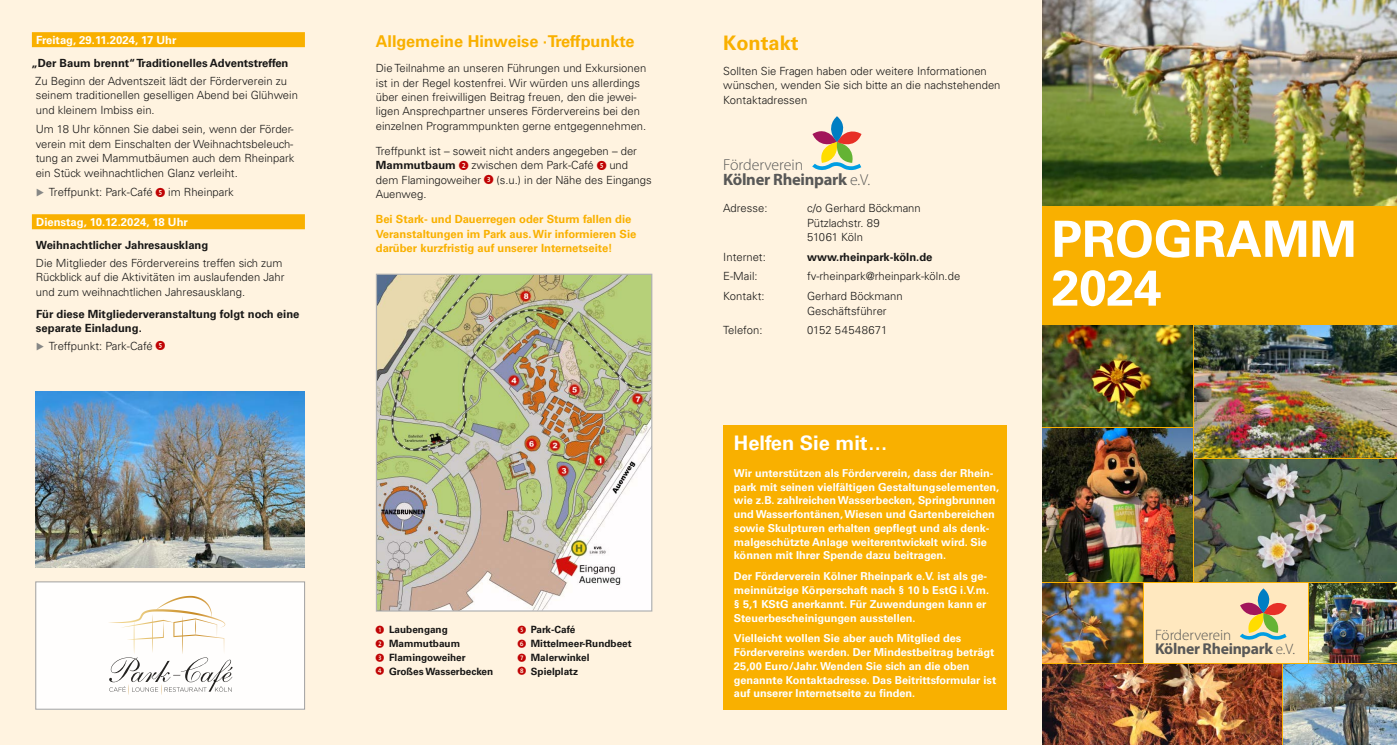
<style>
.page{position:relative;width:1397px;height:745px;background:#fff}
.page>*{position:absolute;margin:0;border:0;box-sizing:border-box;transform-origin:0 0}
.t1{font:700 50px/48.8px "Univers LT Std";color:#fff}
.t2{font:700 20px "Univers LT Std";color:#fff}
.t3{font:700 20px "Univers LT Std";color:#f9b000}
.t4{font:700 16.5px "Myriad Pro";letter-spacing:-.02em;color:#585857}
.t5{font:700 16.25px "Univers LT Std";color:#f9b000}
.t6{font:300 15.88px "Myriad Pro";color:#585857}
.t7{font:700 15.75px "Myriad Pro";letter-spacing:-.02em;color:#585857}
.t8{font:300 15.12px "Myriad Pro";color:#585857}
.t9{font:300 11.25px/14.4px "Univers LT Std";color:#181716}
.t10{font:700 11.25px/13.5px "Univers LT Std";color:#181716}
.t11{font:700 11.25px/14.4px "Univers LT Std";color:#f9b000}
.t12{font:700 11.25px "Univers LT Std";color:#fff}
.t13{font:300 11.25px "Univers LT Std";letter-spacing:.025em;color:#181716}
.t14{font:700 11px/13.8px "Univers LT Std";color:#fff}
.t15{font:700 10px/13.8px "Univers LT Std";color:#181716}
.s1{font-family:"European Pi X";font-weight:400;font-size:10px;color:#868786}
.s2{font-family:"Galileo Callout TS 2";font-weight:400;color:#c00304}
.s3{font-weight:700}
.s4{font-weight:300;font-size:15.88px}
.s5{font-weight:300;font-size:15.12px}
</style>
<div class="page">
<div style="left:0;top:0;width:1042px;height:744px;background:#fff3e0"></div>
<div style="left:1042px;top:0;width:354px;height:744px;background:#f9b000"></div>
<img style="left:1283px;top:664px;width:113px;height:80px">
<div style="left:1144px;top:583px;width:163px;height:79px;background:#ffe8bf"></div>
<svg style="left:1240px;top:588px;width:46px;height:51px"></svg>
<img style="left:1042px;top:583px;width:100px;height:79px">
<img style="left:1042px;top:664px;width:239px;height:80px">
<img style="left:1042px;top:325px;width:150px;height:101px">
<img style="left:1194px;top:459px;width:202px;height:122px">
<img style="left:1194px;top:325px;width:202px;height:132px">
<img style="left:1042px;top:428px;width:150px;height:153px">
<img style="left:1309px;top:583px;width:87px;height:79px">
<img style="left:1042px;top:0;width:354px;height:205px">
<div style="left:723px;top:424px;width:283px;height:285px;background:#f9b000"></div>
<svg style="left:812px;top:116px;width:49px;height:54px"></svg>
<img style="left:375px;top:273px;width:278px;height:338px">
<div style="left:36px;top:581px;width:268px;height:127px;background:#fff"></div>
<svg style="left:109px;top:595px;width:123px;height:99px"></svg>
<div style="left:35px;top:581px;width:270px;height:128px;border:1px solid #9c9c9d"></div>
<div style="left:32px;top:32px;width:273px;height:15px;background:#f9b000"></div>
<div style="left:32px;top:214px;width:273px;height:15px;background:#f9b000"></div>
<img style="left:35px;top:391px;width:270px;height:175px">
<p class="t12" style="left:36px;top:33px;width:142px">Freitag, 29.11.2024, 17 Uhr</p>
<p class="t10" style="left:31px;top:56px;width:258px">„Der Baum brennt“ Traditionelles Adventstreffen</p>
<p class="t9" style="left:35px;top:74px;width:264px">Zu Beginn der Adventszeit lädt der Förderverein zu seinem traditionellen geselligen Abend bei Glühwein und kleinem Imbiss ein.</p>
<p class="t9" style="left:36px;top:122px;width:260px;text-align:justify">Um 18 Uhr können Sie dabei sein, wenn der Förder&shy;verein mit dem Einschalten der Weihnachtsbeleuch&shy;tung an zwei Mammutbäumen auch dem Rheinpark ein Stück weihnachtlichen Glanz verleiht.</p>
<p class="t9" style="left:36px;top:185px;width:199px"><span class="s1">E</span> Treffpunkt: Park-Café <span class="s2">5</span> im Rheinpark</p>
<p class="t12" style="left:36px;top:215px;width:153px">Dienstag, 10.12.2024, 18 Uhr</p>
<p class="t10" style="left:36px;top:238px;width:174px">Weihnachtlicher Jahresausklang</p>
<p class="t9" style="left:36px;top:255px;width:250px">Die Mitglieder des Fördervereins treffen sich zum<br>Rückblick auf die Aktivitäten im auslaufenden Jahr und zum weihnachtlichen Jahresausklang.</p>
<p class="t10" style="left:36px;top:307px;width:265px">Für diese Mitgliederveranstaltung folgt noch eine separate Einladung.</p>
<p class="t9" style="left:36px;top:338px;width:130px"><span class="s1">E</span> Treffpunkt: Park-Café <span class="s2">5</span></p>
<h3 class="t5" style="left:376px;top:32px;width:260px">Allgemeine Hinweise ·Treffpunkte</h3>
<p class="t9" style="left:376px;top:61px;width:272px">Die Teilnahme an unseren Führungen und Exkursionen ist in der Regel kostenfrei. Wir würden uns allerdings über einen freiwilligen Beitrag freuen, den die jewei&shy;ligen Ansprechpartner unseres Fördervereins bei den einzelnen Programmpunkten gerne entgegennehmen.</p>
<p class="t9" style="left:376px;top:144px;width:277px">Treffpunkt ist – soweit nicht anders angegeben – der <span class="s3">Mammutbaum</span> <span class="s2">2</span> zwischen dem Park-Café <span class="s2">5</span> und dem Flamingoweiher <span class="s2">3</span> (s.u.) in der Nähe des Eingangs Auenweg.</p>
<p class="t11" style="left:376px;top:212px;width:262px">Bei Stark- und Dauerregen oder Sturm fallen die<br>Veranstaltungen im Park aus. Wir informieren Sie darüber kurzfristig auf unserer Internetseite!</p>
<p class="t15" style="left:376px;top:622px;width:119px"><span class="s2">1</span> Laubengang<br><span class="s2">2</span> Mammutbaum<br><span class="s2">3</span> Flamingoweiher<br><span class="s2">4</span> Großes Wasserbecken</p>
<p class="t15" style="left:517px;top:622px;width:115px"><span class="s2">5</span> Park-Café<br><span class="s2">6</span> Mittelmeer-Rundbeet<br><span class="s2">7</span> Malerwinkel<br><span class="s2">8</span> Spielplatz</p>
<h2 class="t3" style="left:723px;top:31px;width:77px">Kontakt</h2>
<p class="t9" style="left:723px;top:64px;width:279px">Sollten Sie Fragen haben oder weitere Informationen wünschen, wenden Sie sich bitte an die nachstehenden<br>Kontaktadressen</p>
<h3 class="t6" style="left:723px;top:155px;width:81px">Förderverein</h3>
<h3 class="t4" style="left:723px;top:168px;width:149px">Kölner Rheinpark <span class="s4">e.V.</span></h3>
<p class="t9" style="left:723px;top:201px;width:46px">Adresse:</p>
<p class="t9" style="left:807px;top:201px;width:115px">c/o Gerhard Böckmann<br>Pützlachstr. 89<br>51061 Köln</p>
<p class="t9" style="left:723px;top:249px;width:44px">Internet:</p>
<p class="t10" style="left:807px;top:250px;width:127px">www.rheinpark-köln.de</p>
<p class="t9" style="left:723px;top:269px;width:36px">E-Mail:</p>
<p class="t9" style="left:807px;top:269px;width:155px">fv-rheinpark@rheinpark-köln.de</p>
<p class="t9" style="left:723px;top:289px;width:43px">Kontakt:</p>
<p class="t9" style="left:807px;top:289px;width:97px">Gerhard Böckmann<br>Geschäftsführer</p>
<p class="t9" style="left:723px;top:323px;width:41px">Telefon:</p>
<p class="t13" style="left:807px;top:323px;width:82px">0152 54548671</p>
<h2 class="t2" style="left:733px;top:430px;width:155px">Helfen Sie mit…</h2>
<p class="t14" style="left:733px;top:466px;width:267px">Wir unterstützen als Förderverein, dass der Rhein&shy;park mit seinen vielfältigen Gestaltungselementen, wie z.B. zahlreichen Wasserbecken, Springbrunnen und Wasserfontänen, Wiesen und Gartenbereichen sowie Skulpturen erhalten gepflegt und als denk&shy;malgeschützte Anlage weiterentwickelt wird. Sie können mit Ihrer Spende dazu beitragen.</p>
<p class="t14" style="left:733px;top:569px;width:257px">Der Förderverein Kölner Rheinpark e.V. ist als ge&shy;meinnützige Körperschaft nach § 10 b EstG i.V.m. § 5,1 KStG anerkannt. Für Zuwendungen kann er Steuerbescheinigungen ausstellen.</p>
<p class="t14" style="left:733px;top:631px;width:264px">Vielleicht wollen Sie aber auch Mitglied des Fördervereins werden. Der Mindestbeitrag beträgt 25,00 Euro/Jahr. Wenden Sie sich an die oben genannte Kontaktadresse. Das Beitrittsformular ist auf unserer Internetseite zu finden.</p>
<h1 class="t1" style="left:1051px;top:215px;width:307px">PROGRAMM<br>2024</h1>
<h3 class="t8" style="left:1154px;top:625px;width:78px">Förderverein</h3>
<h3 class="t7" style="left:1154px;top:637px;width:141px">Kölner Rheinpark <span class="s5">e.V.</span></h3>
</div>
